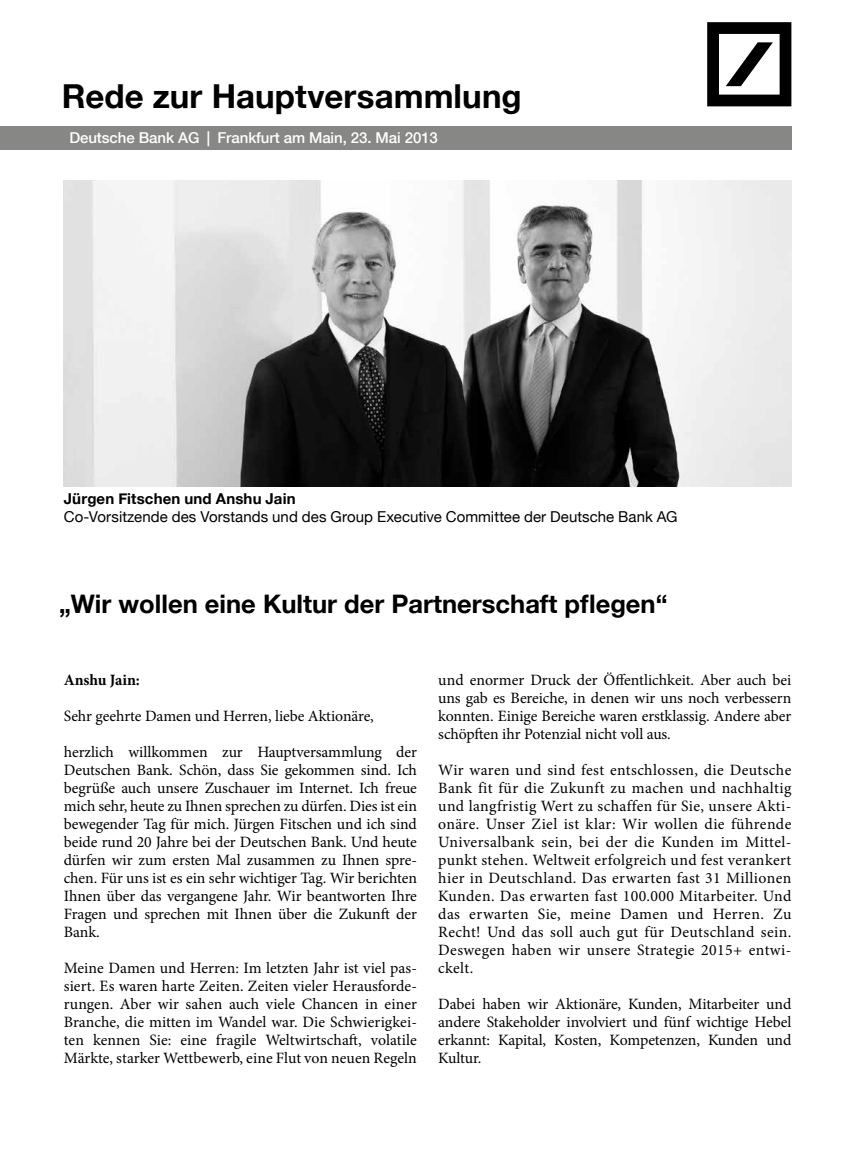
<style>
.page{position:relative;width:868px;height:1166px;background:#fff}
.page>*{position:absolute;margin:0;border:0;box-sizing:border-box;transform-origin:0 0}
.t1{font:700 33px "Helvetica Neue";letter-spacing:.005em;color:#000}
.t2{font:700 25.5px "Helvetica Neue";color:#000}
.t3{font:15.75px/18px "Minion Pro";letter-spacing:-.005em;color:#000;text-align:justify}
.t4{font:700 15.75px "Minion Pro";letter-spacing:-.01em;color:#000}
.t5{font:15px "Helvetica Neue";color:#000}
.t6{font:500 15px "Helvetica Neue";letter-spacing:-.005em;color:#fff}
.t7{font:700 15px "Helvetica Neue";letter-spacing:.01em;color:#000}
</style>
<div class="page">
<svg style="left:707px;top:22px;width:84px;height:84px"></svg>
<img style="left:64px;top:180px;width:727px;height:306px">
<div style="left:0;top:126px;width:791px;height:23px;background:#878786"></div>
<h1 class="t1" style="left:62px;top:70px;width:461px">Rede zur Hauptversammlung</h1>
<p class="t6" style="left:69px;top:125px;width:370px">Deutsche Bank AG | Frankfurt am Main, 23. Mai 2013</p>
<p class="t7" style="left:64px;top:487px;width:233px">Jürgen Fitschen und Anshu Jain</p>
<p class="t5" style="left:64px;top:506px;width:615px">Co-Vorsitzende des Vorstands und des Group Executive Committee der Deutsche Bank AG</p>
<h2 class="t2" style="left:59px;top:583px;width:610px">„Wir wollen eine Kultur der Partnerschaft pflegen“</h2>
<p class="t4" style="left:64px;top:668px;width:77px">Anshu Jain:</p>
<p class="t3" style="left:64px;top:706px;width:311px">Sehr geehrte Damen und Herren, liebe Aktionäre,</p>
<p class="t3" style="left:64px;top:742px;width:354px">herzlich willkommen zur Hauptversammlung der Deutschen Bank. Schön, dass Sie gekommen sind. Ich begrüße auch unsere Zuschauer im Internet. Ich freue mich sehr, heute zu Ihnen sprechen zu dürfen. Dies ist ein bewegender Tag für mich. Jürgen Fitschen und ich sind beide rund 20 Jahre bei der Deutschen Bank. Und heute dürfen wir zum ersten Mal zusammen zu Ihnen spre&shy;chen. Für uns ist es ein sehr wichtiger Tag. Wir berichten Ihnen über das vergangene Jahr. Wir beantworten Ihre Fragen und sprechen mit Ihnen über die Zukunft der Bank.</p>
<p class="t3" style="left:64px;top:958px;width:354px">Meine Damen und Herren: Im letzten Jahr ist viel pas&shy;siert. Es waren harte Zeiten. Zeiten vieler Herausforde&shy;rungen. Aber wir sahen auch viele Chancen in einer Branche, die mitten im Wandel war. Die Schwierigkei&shy;ten kennen Sie: eine fragile Weltwirtschaft, volatile Märkte, starker Wettbewerb, eine Flut von neuen Regeln</p>
<p class="t3" style="left:438px;top:670px;width:354px">und enormer Druck der Öffentlichkeit. Aber auch bei uns gab es Bereiche, in denen wir uns noch verbessern konnten. Einige Bereiche waren erstklassig. Andere aber schöpften ihr Potenzial nicht voll aus.</p>
<p class="t3" style="left:438px;top:760px;width:354px">Wir waren und sind fest entschlossen, die Deutsche Bank fit für die Zukunft zu machen und nachhaltig und langfristig Wert zu schaffen für Sie, unsere Akti&shy;onäre. Unser Ziel ist klar: Wir wollen die führende Universalbank sein, bei der die Kunden im Mittel&shy;punkt stehen. Weltweit erfolgreich und fest verankert hier in Deutschland. Das erwarten fast 31 Millionen Kunden. Das erwarten fast 100.000 Mitarbeiter. Und das erwarten Sie, meine Damen und Herren. Zu Recht! Und das soll auch gut für Deutschland sein.<br>Deswegen haben wir unsere Strategie 2015+ entwi&shy;ckelt.</p>
<p class="t3" style="left:438px;top:994px;width:354px">Dabei haben wir Aktionäre, Kunden, Mitarbeiter und andere Stakeholder involviert und fünf wichtige Hebel erkannt: Kapital, Kosten, Kompetenzen, Kunden und Kultur.</p>
</div>
